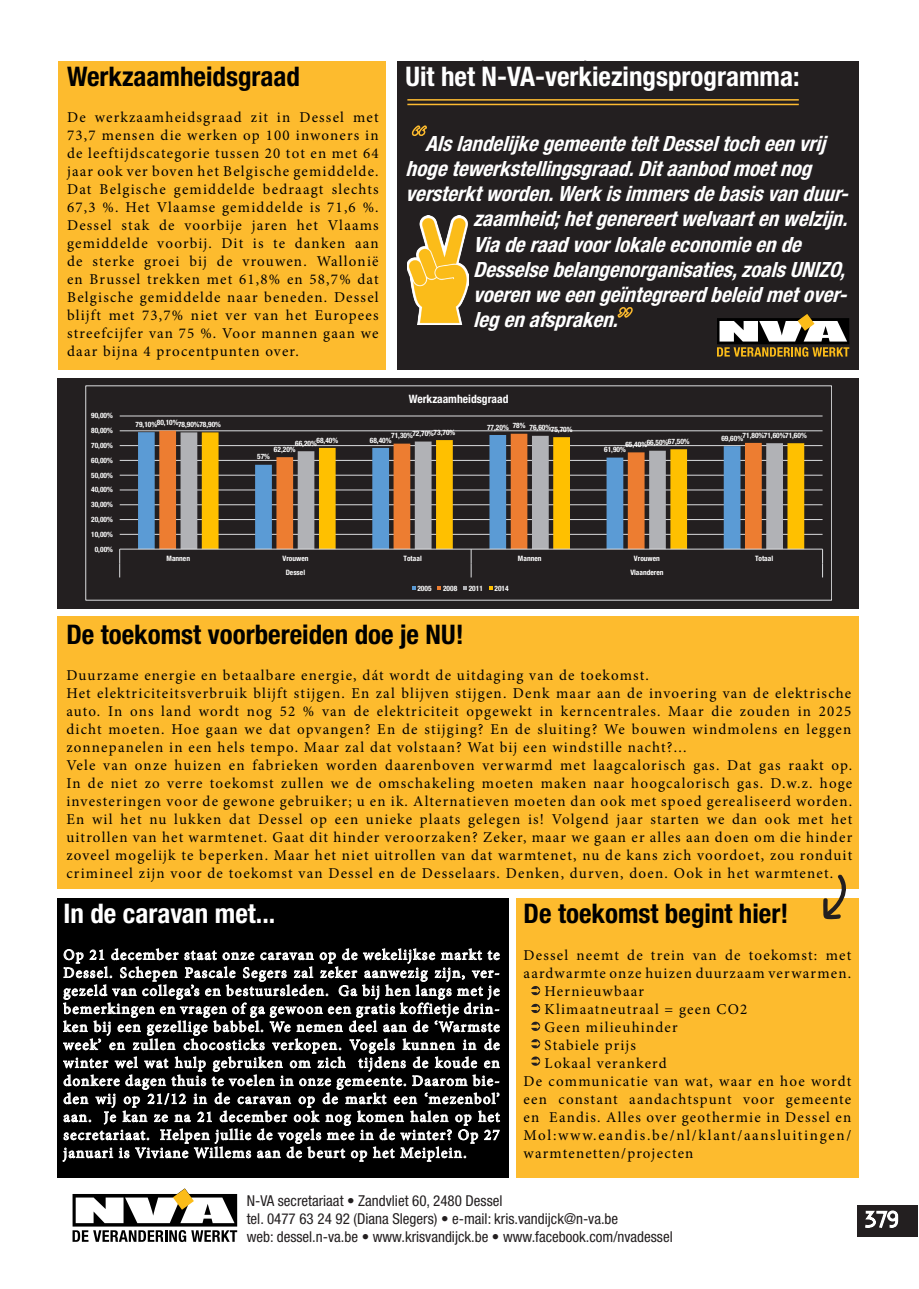
<style>
.page{position:relative;width:919px;height:1289px;background:#fff}
.page>*{position:absolute;margin:0;border:0;box-sizing:border-box;transform-origin:0 0}
.Titels{font:700 condensed 27px "Helvetica Neue LT Std";color:#000}
.Titels-2{font:700 condensed 27px "Helvetica Neue LT Std";color:#fff}
.Titels-3{font:italic 700 condensed 21px/25.2px "Helvetica Neue LT Std";color:#fff}
.Tekst{font:15px/18px "Minion Pro";letter-spacing:.08em;color:#000;text-align:justify}
.t1{font:15px/18px "Minion Pro";letter-spacing:.08em;color:#fff;text-align:justify}
.t2{font:condensed 15px/18px "Helvetica Neue LT Std";color:#231f20}
.t3{font:700 condensed 11.55px "Helvetica Neue LT Std";color:#fff}
.t4{font:700 condensed 7.35px "Helvetica Neue LT Std";color:#fff}
</style>
<div class="page">
<div style="left:857px;top:1204px;width:61px;height:32px;background:#231f20"></div>
<svg style="left:865px;top:1210px;width:34px;height:18px"></svg>
<svg style="left:72px;top:1188px;width:165px;height:53px"></svg>
<div style="left:397px;top:61px;width:461px;height:308px;background:#231f20"></div>
<img style="left:407px;top:215px;width:61px;height:110px">
<svg style="left:717px;top:314px;width:132px;height:43px"></svg>
<svg style="left:617px;top:307px;width:16px;height:11px"></svg>
<hr style="left:407px;top:99px;width:391px;height:2px;background:#fdbb31">
<hr style="left:407px;top:104px;width:391px;height:1px;background:#fdbb31">
<svg style="left:411px;top:125px;width:15px;height:11px"></svg>
<div style="left:57px;top:897px;width:451px;height:280px;background:#000"></div>
<div style="left:58px;top:61px;width:328px;height:308px;background:#fdbb2e"></div>
<div style="left:57px;top:378px;width:801px;height:230px;background:#231f20"></div>
<hr style="left:120px;top:534px;width:702px;height:1px;background:#dcdddf">
<hr style="left:120px;top:519px;width:702px;height:1px;background:#dcdddf">
<hr style="left:120px;top:504px;width:702px;height:1px;background:#dcdddf">
<hr style="left:120px;top:489px;width:702px;height:1px;background:#dcdddf">
<hr style="left:120px;top:475px;width:702px;height:1px;background:#dcdddf">
<hr style="left:120px;top:460px;width:702px;height:1px;background:#dcdddf">
<hr style="left:120px;top:445px;width:702px;height:1px;background:#dcdddf">
<hr style="left:120px;top:430px;width:702px;height:1px;background:#dcdddf">
<hr style="left:120px;top:415px;width:702px;height:1px;background:#dcdddf">
<svg style="left:138px;top:432px;width:21px;height:117px;fill:#5b9bd5"></svg>
<svg style="left:159px;top:430px;width:602px;height:119px;background:#af724a"></svg>
<svg style="left:180px;top:432px;width:22px;height:117px;background:#939394"></svg>
<svg style="left:202px;top:432px;width:602px;height:117px"></svg>
<hr style="left:120px;top:549px;width:702px;height:1px;background:#dcdddf">
<svg style="left:119px;top:549px;width:1px;height:28px"></svg>
<svg style="left:471px;top:549px;width:1px;height:28px"></svg>
<svg style="left:822px;top:549px;width:1px;height:28px"></svg>
<svg style="left:412px;top:586px;width:3px;height:4px"></svg>
<svg style="left:437px;top:586px;width:4px;height:4px"></svg>
<svg style="left:463px;top:586px;width:4px;height:4px"></svg>
<svg style="left:489px;top:586px;width:3px;height:4px"></svg>
<svg style="left:63px;top:948px;width:437px;height:230px"></svg>
<div style="left:57px;top:615px;width:801px;height:273px;background:#fdbb2e"></div>
<div style="left:516px;top:897px;width:342px;height:280px;background:#fdbb2e"></div>
<svg style="left:531px;top:986px;width:9px;height:9px"></svg>
<svg style="left:531px;top:1003px;width:9px;height:10px"></svg>
<svg style="left:531px;top:1021px;width:9px;height:9px"></svg>
<svg style="left:531px;top:1039px;width:9px;height:9px"></svg>
<svg style="left:531px;top:1056px;width:9px;height:9px"></svg>
<svg style="left:823px;top:874px;width:29px;height:45px"></svg>
<p class="Titels" style="left:67px;top:60px;width:234px">Werkzaamheidsgraad</p>
<p class="Tekst" style="left:67px;top:108px;width:313px">De werkzaamheidsgraad zit in Dessel met 73,7 mensen die werken op 100 inwoners in de leeftijdscategorie tussen 20 tot en met 64 jaar ook ver boven het Belgische gemiddelde.<br>Dat Belgische gemiddelde bedraagt slechts 67,3 %. Het Vlaamse gemiddelde is 71,6 %.<br>Dessel stak de voorbije jaren het Vlaams gemiddelde voorbij. Dit is te danken aan de sterke groei bij de vrouwen. Wallonië en Brussel trekken met 61,8% en 58,7% dat Belgische gemiddelde naar beneden. Dessel blijft met 73,7% niet ver van het Europees streefcijfer van 75 %. Voor mannen gaan we daar bijna 4 procentpunten over.</p>
<p class="Titels-2" style="left:405px;top:60px;width:395px">Uit het N-VA-verkiezingsprogramma:</p>
<p class="Titels-3" style="left:425px;top:130px;width:403px">AlslandelijkegemeenteteltDesseltocheenvrij</p>
<p class="Titels-3" style="left:405px;top:156px;width:413px">hogetewerkstellingsgraad.Ditaanbodmoetnog</p>
<p class="Titels-3" style="left:405px;top:181px;width:450px">versterktworden.Werkisimmersdebasisvanduur-</p>
<p class="Titels-3" style="left:473px;top:206px;width:382px">zaamheid;hetgenereertwelvaartenwelzijn.</p>
<p class="Titels-3" style="left:473px;top:231px;width:381px">Viaderaadvoorlokaleeconomieende Desselsebelangenorganisaties,zoalsUNIZO, voerenweeengeïntegreerdbeleidmetover&shy;legenafspraken.</p>
<p class="t3" style="left:409px;top:392px;width:101px">Werkzaamheidsgraad</p>
<p class="t4" style="left:91px;top:411px;width:23px">90,00%</p>
<p class="t4" style="left:91px;top:426px;width:23px">80,00%</p>
<p class="t4" style="left:91px;top:441px;width:23px">70,00%</p>
<p class="t4" style="left:91px;top:455px;width:23px">60,00%</p>
<p class="t4" style="left:91px;top:470px;width:23px">50,00%</p>
<p class="t4" style="left:91px;top:485px;width:23px">40,00%</p>
<p class="t4" style="left:91px;top:500px;width:23px">30,00%</p>
<p class="t4" style="left:91px;top:515px;width:23px">20,00%</p>
<p class="t4" style="left:91px;top:529px;width:23px">10,00%</p>
<p class="t4" style="left:95px;top:544px;width:20px">0,00%</p>
<p class="t4" style="left:157px;top:418px;width:23px">80,10%</p>
<p class="t4" style="left:135px;top:419px;width:23px">79,10%</p>
<p class="t4" style="left:178px;top:420px;width:44px">78,90%78,90%</p>
<p class="t4" style="left:316px;top:435px;width:23px">68,40%</p>
<p class="t4" style="left:295px;top:439px;width:23px">66,20%</p>
<p class="t4" style="left:274px;top:444px;width:23px">62,20%</p>
<p class="t4" style="left:257px;top:452px;width:14px">57%</p>
<p class="t4" style="left:512px;top:421px;width:14px">78%</p>
<p class="t4" style="left:487px;top:422px;width:23px">77,20%</p>
<p class="t4" style="left:529px;top:423px;width:23px">76,60%</p>
<p class="t4" style="left:433px;top:427px;width:23px">73,70%</p>
<p class="t4" style="left:550px;top:424px;width:23px">75,70%</p>
<p class="t4" style="left:412px;top:429px;width:23px">72,70%</p>
<p class="t4" style="left:391px;top:431px;width:23px">71,30%</p>
<p class="t4" style="left:370px;top:435px;width:23px">68,40%</p>
<p class="t4" style="left:668px;top:437px;width:23px">67,50%</p>
<p class="t4" style="left:646px;top:438px;width:23px">66,50%</p>
<p class="t4" style="left:625px;top:440px;width:23px">65,40%</p>
<p class="t4" style="left:604px;top:445px;width:23px">61,90%</p>
<p class="t4" style="left:742px;top:431px;width:66px">71,80%71,60%71,60%</p>
<p class="t4" style="left:721px;top:434px;width:23px">69,60%</p>
<p class="t4" style="left:166px;top:554px;width:25px">Mannen</p>
<p class="t4" style="left:282px;top:554px;width:27px">Vrouwen</p>
<p class="t4" style="left:403px;top:554px;width:20px">Totaal</p>
<p class="t4" style="left:518px;top:554px;width:25px">Mannen</p>
<p class="t4" style="left:634px;top:554px;width:28px">Vrouwen</p>
<p class="t4" style="left:755px;top:554px;width:20px">Totaal</p>
<p class="t4" style="left:286px;top:568px;width:21px">Dessel</p>
<p class="t4" style="left:630px;top:568px;width:35px">Vlaanderen</p>
<p class="t4" style="left:417px;top:583px;width:16px">2005</p>
<p class="t4" style="left:443px;top:583px;width:16px">2008</p>
<p class="t4" style="left:468px;top:583px;width:16px">2011</p>
<p class="t4" style="left:494px;top:583px;width:16px">2014</p>
<p class="Titels" style="left:66px;top:618px;width:399px">De toekomst voorbereiden doe je NU!</p>
<p class="Tekst" style="left:66px;top:666px;width:584px">Duurzame energie en betaalbare energie, dát wordt de uitdaging van de toekomst.</p>
<p class="Tekst" style="left:66px;top:684px;width:786px">Het elektriciteitsverbruik blijft stijgen. En zal blijven stijgen. Denk maar aan de invoering van de elektrische auto. In ons land wordt nog 52 % van de elektriciteit opgewekt in kerncentrales. Maar die zouden in 2025 dicht moeten. Hoe gaan we dat opvangen? En de stijging? En de sluiting? We bouwen windmolens en leggen zonnepanelen in een hels tempo. Maar zal dat volstaan? Wat bij een windstille nacht?...</p>
<p class="Tekst" style="left:66px;top:756px;width:787px">Vele van onze huizen en fabrieken worden daarenboven verwarmd met laagcalorisch gas. Dat gas raakt op.<br>In de niet zo verre toekomst zullen we de omschakeling moeten maken naar hoogcalorisch gas. D.w.z. hoge investeringen voor de gewone gebruiker; u en ik. Alternatieven moeten dan ook met spoed gerealiseerd worden.<br>En wil het nu lukken dat Dessel op een unieke plaats gelegen is! Volgend jaar starten we dan ook met het uitrollen van het warmtenet. Gaat dit hinder veroorzaken? Zeker, maar we gaan er alles aan doen om die hinder zoveel mogelijk te beperken. Maar het niet uitrollen van dat warmtenet, nu de kans zich voordoet, zou ronduit crimineel zijn voor de toekomst van Dessel en de Desselaars. Denken, durven, doen. Ook in het warmtenet.</p>
<p class="Titels" style="left:523px;top:897px;width:266px">De toekomst begint hier!</p>
<p class="Tekst" style="left:523px;top:945px;width:329px">Dessel neemt de trein van de toekomst: met aardwarmte onze huizen duurzaam verwarmen.</p>
<p class="Tekst" style="left:544px;top:981px;width:101px">Hernieuwbaar</p>
<p class="Tekst" style="left:544px;top:999px;width:204px">Klimaatneutraal = geen CO2</p>
<p class="Tekst" style="left:544px;top:1017px;width:135px">Geen milieuhinder</p>
<p class="Tekst" style="left:544px;top:1035px;width:93px">Stabiele prijs</p>
<p class="Tekst" style="left:544px;top:1053px;width:124px">Lokaal verankerd</p>
<p class="Tekst" style="left:523px;top:1071px;width:329px">De communicatie van wat, waar en hoe wordt een constant aandachtspunt voor gemeente en Eandis. Alles over geothermie in Dessel en Mol:www.eandis.be/nl/klant/aansluitingen/ warmtenetten/projecten</p>
<p class="Titels-2" style="left:63px;top:897px;width:213px">In de caravan met...</p>
<p class="t1" style="left:63px;top:945px;width:438px">Op 21 december staat onze caravan op de wekelijkse markt te Dessel. Schepen Pascale Segers zal zeker aanwezig zijn, ver&shy;gezeld van collega’s en bestuursleden. Ga bij hen langs met je bemerkingen en vragen of ga gewoon een gratis koffietje drin&shy;ken bij een gezellige babbel. We nemen deel aan de ‘Warmste week’ en zullen chocosticks verkopen. Vogels kunnen in de winter wel wat hulp gebruiken om zich tijdens de koude en donkere dagen thuis te voelen in onze gemeente. Daarom bie&shy;den wij op 21/12 in de caravan op de markt een ‘mezenbol’ aan. Je kan ze na 21 december ook nog komen halen op het secretariaat. Helpen jullie de vogels mee in de winter? Op 27 januari is Viviane Willems aan de beurt op het Meiplein.</p>
<p class="t2" style="left:247px;top:1191px;width:427px">N-VA secretariaat • Zandvliet 60, 2480 Dessel<br>tel. 0477 63 24 92 (Diana Slegers) • e-mail: kris.vandijck@n-va.be<br>web: dessel.n-va.be • www.krisvandijck.be • www.facebook.com/nvadessel</p>
</div>
